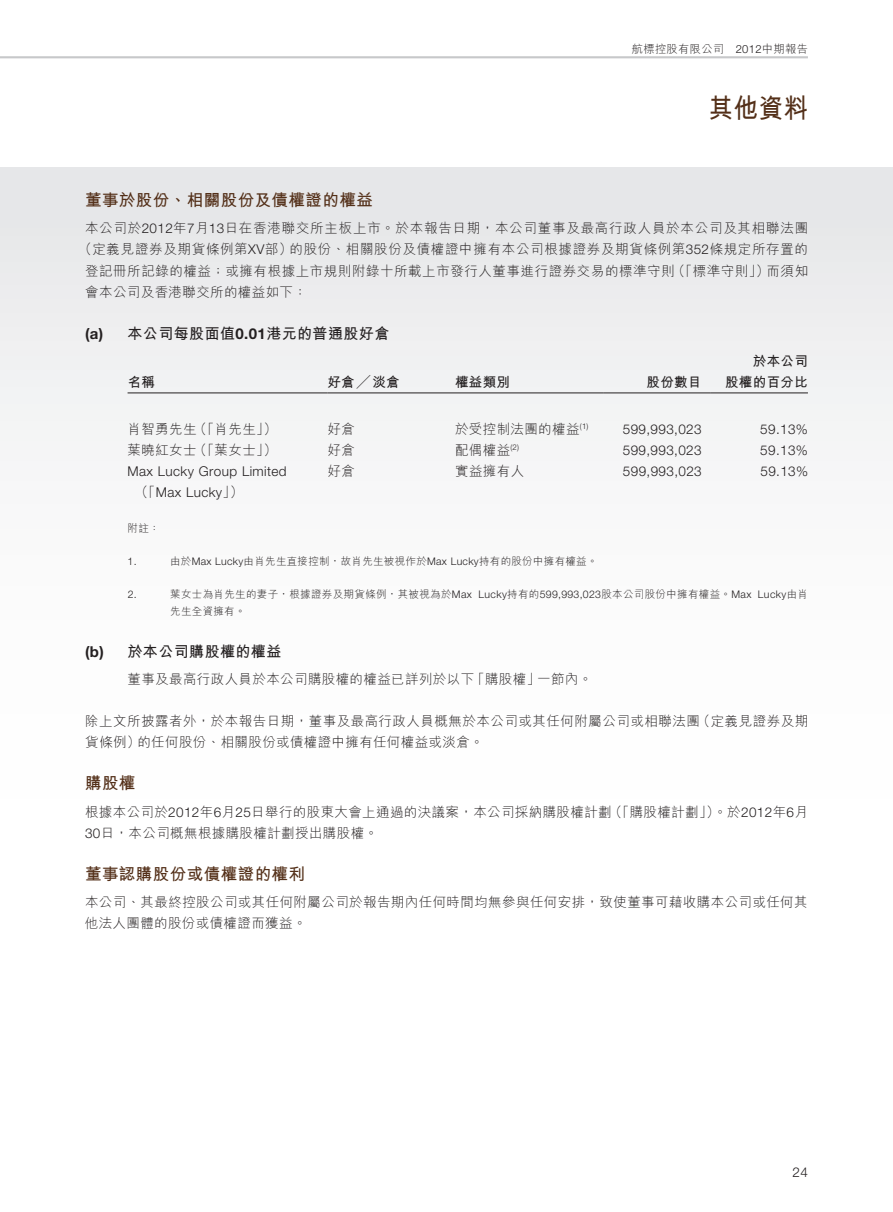
<style>
.page{position:relative;width:893px;height:1212px;background:#fff}
.page>*{position:absolute;margin:0;border:0;box-sizing:border-box;transform-origin:0 0}
.t1{font:700 27px "M Hei HK";color:#532f18;scale:.9 1}
.t2{font:700 16.5px "M Hei HK";letter-spacing:.03em;color:#532f18}
.t3{font:700 15px "M Hei HK";letter-spacing:.03em;color:#231f20}
.t4{font:700 15px "Helvetica Neue LT Std";color:#231f20}
.t5{font:300 13.5px/21px "M Hei HK";letter-spacing:.03em;color:#231f20}
.t6{font:300 13.5px/21px "M Hei HK";letter-spacing:.055em;color:#231f20;text-align:right}
.t7{font:300 13.5px/21px "Helvetica Neue LT Std";letter-spacing:.03em;color:#231f20}
.t8{font:700 13.5px/21px "M Hei HK";letter-spacing:.03em;color:#231f20;text-align:right}
.t9{font:300 13.5px "M Hei HK";letter-spacing:.05em;color:#231f20}
.t10{font:300 11.25px "Helvetica Neue LT Std";color:#231f20}
.t11{font:300 11.25px "M Hei HK";letter-spacing:.03em;color:#231f20}
.t12{font:300 10.5px "M Hei HK";letter-spacing:.03em;color:#231f20}
.t13{font:300 10.5px "Helvetica Neue LT Std";letter-spacing:.04em;color:#231f20}
.t14{font:300 7.8px "Helvetica Neue LT Std";color:#231f20}
.s1{font-family:"M Hei HK"}
.s2{font-family:"Helvetica Neue LT Std"}
</style>
<div class="page">
<div style="left:0;top:168px;width:893px;height:1044px;background:linear-gradient(to bottom,#ecedee,#fff)"></div>
<hr style="left:0;top:56px;width:808px;height:2px;background:#c7c8ca">
<hr style="left:128px;top:392px;width:199px;height:1px;background:#231f20">
<hr style="left:327px;top:392px;width:128px;height:1px;background:#231f20">
<hr style="left:455px;top:392px;width:149px;height:1px;background:#231f20">
<hr style="left:604px;top:392px;width:106px;height:1px;background:#231f20">
<hr style="left:710px;top:392px;width:98px;height:1px;background:#231f20">
<p class="t11" style="left:632px;top:41px;width:94px">航標控股有限公司</p>
<p class="t10" style="left:736px;top:42px;width:74px">2012<span class="s1">中期報告</span></p>
<h1 class="t1" style="left:709px;top:88px;width:112px">其他資料</h1>
<p class="t2" style="left:85px;top:188px;width:289px">董事於股份、相關股份及債權證的權益</p>
<p class="t6" style="left:85px;top:217px;width:725px">本公司於<span class="s2">2012</span>年 月<span class="s2">7 13</span>日在香港聯交所主板上市。於本報告日期，本公司董事及最高行政人員於本公司及其相聯法團的股份、相關股份及債權證中擁有本公司根據證券及期貨條例第<span class="s2">352</span>條規定所存置的</p>
<p class="t9" style="left:79px;top:240px;width:215px">（定義見證券及期貨條例第<span class="s2">XV</span>部）</p>
<p class="t5" style="left:85px;top:259px;width:591px">登記冊所記錄的權益；或擁有根據上市規則附錄十所載上市發行人董事進行證券交易的標準守則會本公司及香港聯交所的權益如下：</p>
<p class="t3" style="left:128px;top:322px;width:263px">本公司每股面值<span class="s2">0.01</span>港元的普通股好倉</p>
<p class="t5" style="left:672px;top:259px;width:99px">（「標準守則」）</p>
<p class="t5" style="left:767px;top:259px;width:43px">而須知</p>
<p class="t4" style="left:85px;top:324px;width:20px">a( )</p>
<p class="t8" style="left:128px;top:371px;width:29px">名稱</p>
<p class="t5" style="left:194px;top:418px;width:85px">（「肖先生」）</p>
<p class="t5" style="left:128px;top:418px;width:71px">肖智勇先生</p>
<p class="t8" style="left:327px;top:371px;width:74px">好倉╱淡倉</p>
<p class="t5" style="left:327px;top:418px;width:29px">好倉</p>
<p class="t8" style="left:455px;top:371px;width:57px">權益類別</p>
<p class="t5" style="left:455px;top:418px;width:126px">於受控制法團的權益</p>
<p class="t14" style="left:580px;top:421px;width:10px">(1)</p>
<p class="t8" style="left:646px;top:371px;width:57px">股份數目</p>
<p class="t7" style="left:623px;top:418px;width:80px">599,993,023</p>
<p class="t8" style="left:725px;top:350px;width:84px">於本公司<br>股權的百分比</p>
<p class="t7" style="left:760px;top:418px;width:49px">59.13%</p>
<p class="t5" style="left:128px;top:439px;width:71px">葉曉紅女士</p>
<p class="t7" style="left:135px;top:460px;width:153px;text-indent:-7px">Max Lucky Group Limited<span class="s1">（「</span>Max Lucky <span class="s1">(「</span></p>
<p class="t7" style="left:760px;top:460px;width:49px">59.13%</p>
<p class="t5" style="left:194px;top:439px;width:85px">（「葉女士」）</p>
<p class="t5" style="left:327px;top:439px;width:29px">好倉</p>
<p class="t5" style="left:455px;top:439px;width:57px">配偶權益</p>
<p class="t14" style="left:510px;top:442px;width:10px">(2)</p>
<p class="t7" style="left:760px;top:439px;width:49px">59.13%</p>
<p class="t7" style="left:623px;top:439px;width:80px">599,993,023</p>
<p class="t5" style="left:455px;top:460px;width:71px">實益擁有人</p>
<p class="t5" style="left:328px;top:460px;width:29px">好倉</p>
<p class="t7" style="left:623px;top:460px;width:80px">599,993,023</p>
<p class="t4" style="left:85px;top:642px;width:20px">b( )</p>
<p class="t12" style="left:128px;top:521px;width:34px">附註：</p>
<p class="t13" style="left:128px;top:555px;width:11px">1.</p>
<p class="t13" style="left:128px;top:588px;width:11px">2.</p>
<p class="t12" style="left:170px;top:554px;width:429px">由於<span class="s2">Max Lucky</span>由肖先生直接控制，故肖先生被視作於<span class="s2">Max Lucky</span>持有的股份中擁有權益。</p>
<p class="t12" style="left:170px;top:587px;width:303px">葉女士為肖先生的妻子，根據證券及期貨條例，其被視為於<span class="s2">Max</span></p>
<p class="t13" style="left:478px;top:588px;width:275px">Lucky<span class="s1">持有的</span>599,993,023<span class="s1">股本公司股份中擁有權益。</span>Max</p>
<p class="t13" style="left:758px;top:588px;width:52px">Lucky<span class="s1">由肖</span></p>
<p class="t12" style="left:170px;top:604px;width:77px">先生全資擁有。</p>
<p class="t3" style="left:128px;top:640px;width:155px">於本公司購股權的權益</p>
<p class="t5" style="left:128px;top:668px;width:348px">董事及最高行政人員於本公司購股權的權益已詳列於以下</p>
<p class="t5" style="left:537px;top:668px;width:57px">一節內。</p>
<p class="t5" style="left:471px;top:668px;width:71px">「購股權」</p>
<p class="t5" style="left:137px;top:710px;width:564px;text-indent:-52px">除上文所披露者外，於本報告日期，董事及最高行政人員概無於本公司或其任何附屬公司或相聯法團的任何股份、相關股份或債權證中擁有任何權益或淡倉。</p>
<p class="t5" style="left:697px;top:710px;width:113px">（定義見證券及期</p>
<p class="t5" style="left:85px;top:731px;width:57px">貨條例）</p>
<p class="t2" style="left:85px;top:771px;width:52px">購股權</p>
<p class="t5" style="left:609px;top:801px;width:201px">（「購股權計劃」）。於<span class="s2">2012</span>年 月<span class="s2">6</span></p>
<p class="t5" style="left:85px;top:801px;width:528px">根據本公司於<span class="s2">2012</span>年 月<span class="s2">6 25</span>日舉行的股東大會上通過的決議案，本公司採納購股權計劃<br><span class="s2">30</span>日，本公司概無根據購股權計劃授出購股權。</p>
<p class="t2" style="left:85px;top:862px;width:222px">董事認購股份或債權證的權利</p>
<p class="t5" style="left:85px;top:891px;width:724px">本公司、其最終控股公司或其任何附屬公司於報告期內任何時間均無參與任何安排，致使董事可藉收購本公司或任何其他法人團體的股份或債權證而獲益。</p>
<p class="t7" style="left:792px;top:1161px;width:17px">24</p>
</div>
